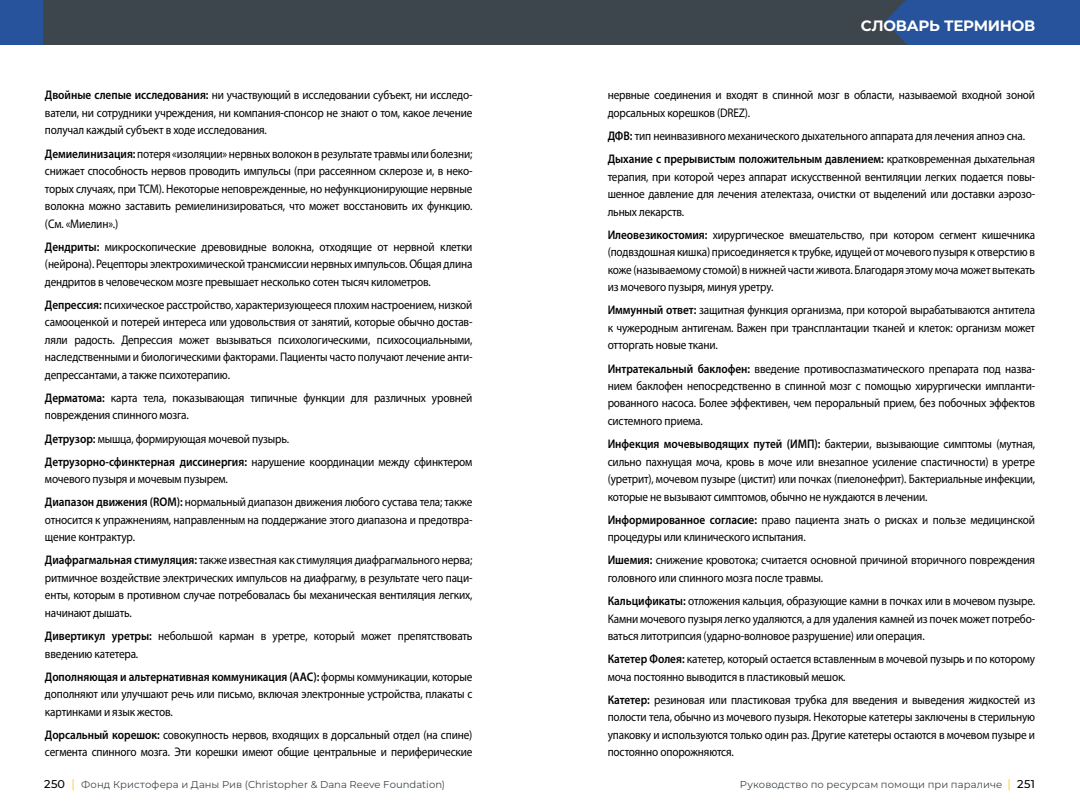
<style>
.page{position:relative;width:1080px;height:810px;background:#fff}
.page>*{position:absolute;margin:0;border:0;box-sizing:border-box;transform-origin:0 0}
.t1{font:100 15px "Montserrat";letter-spacing:-.02em;color:#fff}
.t2{font:12.5px/17.5px "Myriad Pro";letter-spacing:-.015em;color:#000;text-align:justify;scale:.9 1}
.t3{font:100 10px "Montserrat";letter-spacing:.01em;color:#3d464c}
.s1{font-weight:600}
.s2{font-weight:500;font-size:11.25px;color:#000}
.s3{font-size:11.88px;color:#ffcb05}
</style>
<div class="page">
<div style="left:0;top:0;width:1080px;height:45px;background:#26539c"></div>
<div style="left:43px;top:0;width:865px;height:45px;background:#3d464c"></div>
<p class="t2" style="left:45px;top:86px;width:477px"><span class="s1">Двойные слепые исследования:</span> ни участвующий в исследовании субъект, ни исследо&shy;ватели, ни сотрудники учреждения, ни компания-спонсор не знают о том, какое лечение получал каждый субъект в ходе исследования.</p>
<p class="t2" style="left:45px;top:144px;width:477px"><span class="s1">Демиелинизация:</span> потеря «изоляции» нервных волокон в результате травмы или болезни; снижает способность нервов проводить импульсы (при рассеянном склерозе и, в неко&shy;торых случаях, при ТСМ). Некоторые неповрежденные, но нефункционирующие нервные волокна можно заставить ремиелинизироваться, что может восстановить их функцию. (См. «Миелин».)</p>
<p class="t2" style="left:45px;top:237px;width:477px"><span class="s1">Дендриты:</span> микроскопические древовидные волокна, отходящие от нервной клетки (нейрона). Рецепторы электрохимической трансмиссии нервных импульсов. Общая длина дендритов в человеческом мозге превышает несколько сотен тысяч километров.</p>
<p class="t2" style="left:45px;top:296px;width:477px"><span class="s1">Депрессия:</span> психическое расстройство, характеризующееся плохим настроением, низкой самооценкой и потерей интереса или удовольствия от занятий, которые обычно достав&shy;ляли радость. Депрессия может вызываться психологическими, психосоциальными, наследственными и биологическими факторами. Пациенты часто получают лечение анти&shy;депрессантами, а также психотерапию.</p>
<p class="t2" style="left:45px;top:389px;width:476px"><span class="s1">Дерматома:</span> карта тела, показывающая типичные функции для различных уровней повреждения спинного мозга.</p>
<p class="t2" style="left:45px;top:427px;width:477px;line-height:23.1px"><span class="s1">Детрузор:</span> мышца, формирующая мочевой пузырь.<br><span class="s1">Детрузорно-сфинктерная диссинергия:</span> нарушение координации между сфинктером</p>
<p class="t2" style="left:45px;top:467px;width:476px;line-height:23.1px">мочевого пузыря и мочевым пузырем.<br><span class="s1">Диапазон движения (ROM):</span> нормальный диапазон движения любого сустава тела; также</p>
<p class="t2" style="left:45px;top:511px;width:476px">относится к упражнениям, направленным на поддержание этого диапазона и предотвра&shy;щение контрактур.</p>
<p class="t2" style="left:45px;top:551px;width:477px"><span class="s1">Диафрагмальная стимуляция:</span> также известная как стимуляция диафрагмального нерва; ритмичное воздействие электрических импульсов на диафрагму, в результате чего паци&shy;енты, которым в противном случае потребовалась бы механическая вентиляция легких, начинают дышать.</p>
<p class="t2" style="left:45px;top:627px;width:477px"><span class="s1">Дивертикул уретры:</span> небольшой карман в уретре, который может препятствовать введению катетера.</p>
<p class="t2" style="left:45px;top:667px;width:476px"><span class="s1">Дополняющая и альтернативная коммуникация (AAC):</span> формы коммуникации, которые дополняют или улучшают речь или письмо, включая электронные устройства, плакаты с картинками и язык жестов.</p>
<p class="t2" style="left:45px;top:726px;width:476px"><span class="s1">Дорсальный корешок:</span> совокупность нервов, входящих в дорсальный отдел (на спине) сегмента спинного мозга. Эти корешки имеют общие центральные и периферические</p>
<p class="t1" style="left:861px;top:15px;width:176px">СЛОВАРЬ ТЕРМИНОВ</p>
<p class="t2" style="left:608px;top:86px;width:477px">нервные соединения и входят в спинной мозг в области, называемой входной зоной дорсальных корешков (DREZ).</p>
<p class="t2" style="left:608px;top:124px;width:476px;line-height:23.1px"><span class="s1">ДФВ:</span> тип неинвазивного механического дыхательного аппарата для лечения апноэ сна.<br><span class="s1">Дыхание с прерывистым положительным давлением:</span> кратковременная дыхательная</p>
<p class="t2" style="left:608px;top:167px;width:477px">терапия, при которой через аппарат искусственной вентиляции легких подается повы&shy;шенное давление для лечения ателектаза, очистки от выделений или доставки аэрозо&shy;льных лекарств.</p>
<p class="t2" style="left:608px;top:226px;width:477px"><span class="s1">Илеовезикостомия:</span> хирургическое вмешательство, при котором сегмент кишечника (подвздошная кишка) присоединяется к трубке, идущей от мочевого пузыря к отверстию в коже (называемому стомой) в нижней части живота. Благодаря этому моча может вытекать из мочевого пузыря, минуя уретру.</p>
<p class="t2" style="left:608px;top:301px;width:477px"><span class="s1">Иммунный ответ:</span> защитная функция организма, при которой вырабатываются антитела к чужеродным антигенам. Важен при трансплантации тканей и клеток: организм может отторгать новые ткани.</p>
<p class="t2" style="left:608px;top:359px;width:477px"><span class="s1">Интратекальный баклофен:</span> введение противоспазматического препарата под назва&shy;нием баклофен непосредственно в спинной мозг с помощью хирургически импланти&shy;рованного насоса. Более эффективен, чем пероральный прием, без побочных эффектов системного приема.</p>
<p class="t2" style="left:608px;top:435px;width:477px"><span class="s1">Инфекция мочевыводящих путей (ИМП):</span> бактерии, вызывающие симптомы (мутная, сильно пахнущая моча, кровь в моче или внезапное усиление спастичности) в уретре (уретрит), мочевом пузыре (цистит) или почках (пиелонефрит). Бактериальные инфекции, которые не вызывают симптомов, обычно не нуждаются в лечении.</p>
<p class="t2" style="left:608px;top:511px;width:476px"><span class="s1">Информированное согласие:</span> право пациента знать о рисках и пользе медицинской процедуры или клинического испытания.</p>
<p class="t2" style="left:608px;top:551px;width:476px"><span class="s1">Ишемия:</span> снижение кровотока; считается основной причиной вторичного повреждения головного или спинного мозга после травмы.</p>
<p class="t2" style="left:608px;top:592px;width:477px"><span class="s1">Кальцификаты:</span> отложения кальция, образующие камни в почках или в мочевом пузыре.<br>Камни мочевого пузыря легко удаляются, а для удаления камней из почек может потребо&shy;ваться литотрипсия (ударно-волновое разрушение) или операция.</p>
<p class="t2" style="left:608px;top:650px;width:477px"><span class="s1">Катетер Фолея:</span> катетер, который остается вставленным в мочевой пузырь и по которому моча постоянно выводится в пластиковый мешок.</p>
<p class="t2" style="left:608px;top:691px;width:477px"><span class="s1">Катетер:</span> резиновая или пластиковая трубка для введения и выведения жидкостей из полости тела, обычно из мочевого пузыря. Некоторые катетеры заключены в стерильную упаковку и используются только один раз. Другие катетеры остаются в мочевом пузыре и постоянно опорожняются.</p>
<p class="t3" style="left:44px;top:778px;width:403px"><span class="s2">250</span> <span class="s3">|</span> Фонд Кристофера и Даны Рив (Christopher &amp; Dana Reeve Foundation)</p>
<p class="t3" style="left:740px;top:778px;width:297px">Руководство по ресурсам помощи при параличе <span class="s3">|</span> <span class="s2">251</span></p>
</div>
